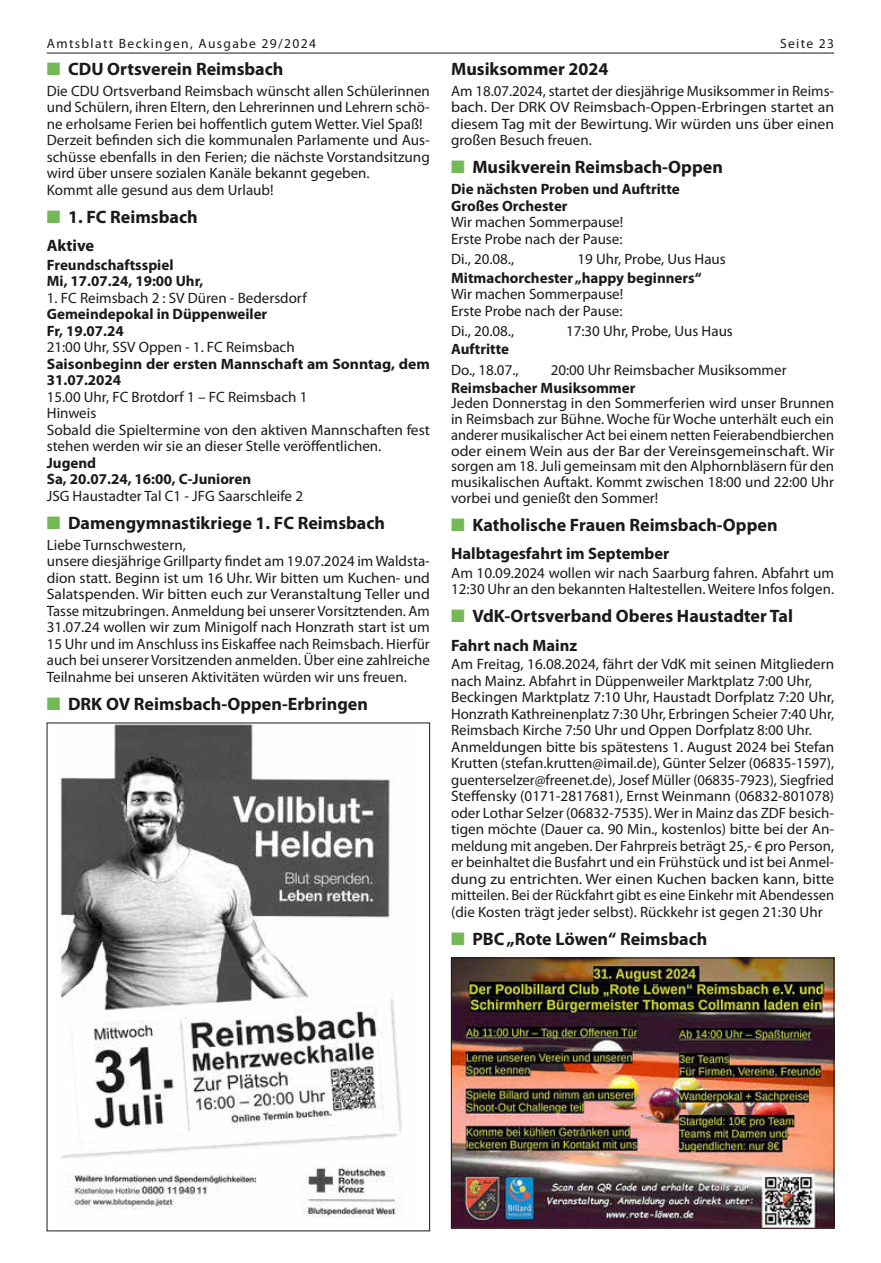
<style>
.page{position:relative;width:881px;height:1263px;background:#fff}
.page>*{position:absolute;margin:0;border:0;box-sizing:border-box;transform-origin:0 0}
.t1{font:700 18px "Myriad Pro";color:#1a1a18}
.t2{font:700 16.5px "Myriad Pro";color:#1a1a18}
.t3{font:15px/16.5px "Myriad Pro";color:#1a1a18}
.t4{font:700 15px/16.5px "Myriad Pro";color:#1a1a18}
.t5{font:700 15px/16.5px "Myriad Pro";color:#1a1a18;scale:1.04 1}
.t6{font:13.5px "Myriad Pro";letter-spacing:.1em;color:#1a1a18}
.s1{color:#73b958}
</style>
<div class="page">
<hr style="left:47px;top:53px;width:786px;height:1px;background:#1a1a18">
<img style="left:453px;top:960px;width:378px;height:266px">
<div style="left:451px;top:958px;width:382px;height:270px;border:1px solid #1a1a18"></div>
<img style="left:59px;top:725px;width:343px;height:494px">
<p class="t6" style="left:47px;top:35px;width:270px">Amtsblatt Beckingen, Ausgabe 29/2024</p>
<p class="t6" style="left:779px;top:35px;width:55px">Seite 23</p>
<p class="t1" style="left:451px;top:57px;width:159px">Musiksommer 2024</p>
<p class="t3" style="left:451px;top:82px;width:384px;text-align:justify">Am 18.07.2024, startet der diesjährige Musiksommer in Reims&shy;bach. Der DRK OV Reimsbach-Oppen-Erbringen startet an diesem Tag mit der Bewirtung. Wir würden uns über einen großen Besuch freuen.</p>
<p class="t1" style="left:451px;top:156px;width:273px"><span class="s1">■</span> Musikverein Reimsbach-Oppen</p>
<p class="t4" style="left:451px;top:180px;width:230px">Die nächsten Proben und Auftritte<br>Großes Orchester</p>
<p class="t3" style="left:451px;top:214px;width:174px">Wir machen Sommerpause!<br>Erste Probe nach der Pause:</p>
<p class="t3" style="left:451px;top:250px;width:64px">Di., 20.08.,</p>
<p class="t3" style="left:577px;top:250px;width:150px">19 Uhr, Probe, Uus Haus</p>
<p class="t4" style="left:451px;top:269px;width:252px">Mitmachorchester „happy beginners“</p>
<p class="t3" style="left:451px;top:285px;width:174px">Wir machen Sommerpause!<br>Erste Probe nach der Pause:</p>
<p class="t3" style="left:451px;top:322px;width:64px">Di., 20.08.,</p>
<p class="t3" style="left:566px;top:322px;width:168px">17:30 Uhr, Probe, Uus Haus</p>
<p class="t4" style="left:451px;top:341px;width:59px">Auftritte</p>
<p class="t3" style="left:451px;top:361px;width:69px">Do., 18.07.,</p>
<p class="t3" style="left:550px;top:361px;width:237px">20:00 Uhr Reimsbacher Musiksommer</p>
<p class="t4" style="left:451px;top:379px;width:186px">Reimsbacher Musiksommer</p>
<p class="t3" style="left:451px;top:395px;width:384px;line-height:15.8px;text-align:justify">Jeden Donnerstag in den Sommerferien wird unser Brunnen in Reimsbach zur Bühne. Woche für Woche unterhält euch ein anderer musikalischer Act bei einem netten Feierabendbierchen oder einem Wein aus der Bar der Vereinsgemeinschaft. Wir sorgen am 18. Juli gemeinsam mit den Alphornbläsern für den musikalischen Auftakt. Kommt zwischen 18:00 und 22:00 Uhr vorbei und genießt den Sommer!</p>
<p class="t1" style="left:451px;top:513px;width:328px"><span class="s1">■</span> Katholische Frauen Reimsbach-Oppen</p>
<p class="t2" style="left:451px;top:543px;width:220px">Halbtagesfahrt im September</p>
<p class="t3" style="left:451px;top:564px;width:384px">Am 10.09.2024 wollen wir nach Saarburg fahren. Abfahrt um<br>12:30 Uhr an den bekannten Haltestellen. Weitere Infos folgen.</p>
<p class="t1" style="left:451px;top:604px;width:343px"><span class="s1">■</span> VdK-Ortsverband Oberes Haustadter Tal</p>
<p class="t2" style="left:451px;top:634px;width:127px">Fahrt nach Mainz</p>
<p class="t3" style="left:451px;top:656px;width:384px">Am Freitag, 16.08.2024, fährt der VdK mit seinen Mitgliedern nach Mainz. Abfahrt in Düppenweiler Marktplatz 7:00 Uhr, Beckingen Marktplatz 7:10 Uhr, Haustadt Dorfplatz 7:20 Uhr, Honzrath Kathreinenplatz 7:30 Uhr, Erbringen Scheier 7:40 Uhr, Reimsbach Kirche 7:50 Uhr und Oppen Dorfplatz 8:00 Uhr.<br>Anmeldungen bitte bis spätestens 1. August 2024 bei Stefan Krutten (stefan.krutten@imail.de), Günter Selzer (06835-1597), guenterselzer@freenet.de), Josef Müller (06835-7923), Siegfried Steffensky (0171-2817681), Ernst Weinmann (06832-801078) oder Lothar Selzer (06832-7535). Wer in Mainz das ZDF besich&shy;tigen möchte (Dauer ca. 90 Min., kostenlos) bitte bei der An&shy;meldung mit angeben. Der Fahrpreis beträgt 25,- € pro Person, er beinhaltet die Busfahrt und ein Frühstück und ist bei Anmel&shy;dung zu entrichten. Wer einen Kuchen backen kann, bitte mitteilen. Bei der Rückfahrt gibt es eine Einkehr mit Abendessen (die Kosten trägt jeder selbst). Rückkehr ist gegen 21:30 Uhr</p>
<p class="t1" style="left:451px;top:927px;width:258px"><span class="s1">■</span> PBC „Rote Löwen“ Reimsbach</p>
<p class="t1" style="left:47px;top:57px;width:238px"><span class="s1">■</span> CDU Ortsverein Reimsbach</p>
<p class="t3" style="left:47px;top:82px;width:384px">Die CDU Ortsverband Reimsbach wünscht allen Schülerinnen und Schülern, ihren Eltern, den Lehrerinnen und Lehrern schö&shy;ne erholsame Ferien bei hoffentlich gutem Wetter. Viel Spaß!<br>Derzeit befinden sich die kommunalen Parlamente und Aus&shy;schüsse ebenfalls in den Ferien; die nächste Vorstandsitzung wird über unsere sozialen Kanäle bekannt gegeben.<br>Kommt alle gesund aus dem Urlaub!</p>
<p class="t1" style="left:47px;top:205px;width:152px"><span class="s1">■</span> 1. FC Reimsbach</p>
<p class="t2" style="left:47px;top:235px;width:49px">Aktive</p>
<p class="t4" style="left:47px;top:256px;width:158px">Freundschaftsspiel<br>Mi, 17.07.24, 19:00 Uhr,</p>
<p class="t3" style="left:47px;top:289px;width:261px">1. FC Reimsbach 2 : SV Düren - Bedersdorf</p>
<p class="t4" style="left:47px;top:306px;width:222px">Gemeindepokal in Düppenweiler<br>Fr, 19.07.24</p>
<p class="t3" style="left:47px;top:339px;width:249px">21:00 Uhr, SSV Oppen - 1. FC Reimsbach</p>
<p class="t5" style="left:47px;top:355px;width:369px">Saisonbeginn der ersten Mannschaft am Sonntag, dem<br>31.07.2024</p>
<p class="t3" style="left:47px;top:388px;width:384px">15.00 Uhr, FC Brotdorf 1 – FC Reimsbach 1<br>Hinweis<br>Sobald die Spieltermine von den aktiven Mannschaften fest stehen werden wir sie an dieser Stelle veröffentlichen.</p>
<p class="t4" style="left:47px;top:454px;width:206px">Jugend<br>Sa, 20.07.24, 16:00, C-Junioren</p>
<p class="t3" style="left:47px;top:487px;width:258px">JSG Haustadter Tal C1 - JFG Saarschleife 2</p>
<p class="t1" style="left:47px;top:511px;width:340px"><span class="s1">■</span> Damengymnastikriege 1. FC Reimsbach</p>
<p class="t3" style="left:47px;top:536px;width:384px">Liebe Turnschwestern,<br>unsere diesjährige Grillparty findet am 19.07.2024 im Waldsta&shy;dion statt. Beginn ist um 16 Uhr. Wir bitten um Kuchen- und Salatspenden. Wir bitten euch zur Veranstaltung Teller und Tasse mitzubringen. Anmeldung bei unserer Vorsitztenden. Am 31.07.24 wollen wir zum Minigolf nach Honzrath start ist um 15 Uhr und im Anschluss ins Eiskaffee nach Reimsbach. Hierfür auch bei unserer Vorsitzenden anmelden. Über eine zahlreiche Teilnahme bei unseren Aktivitäten würden wir uns freuen.</p>
<p class="t1" style="left:47px;top:692px;width:322px"><span class="s1">■</span> DRK OV Reimsbach-Oppen-Erbringen</p>
</div>
